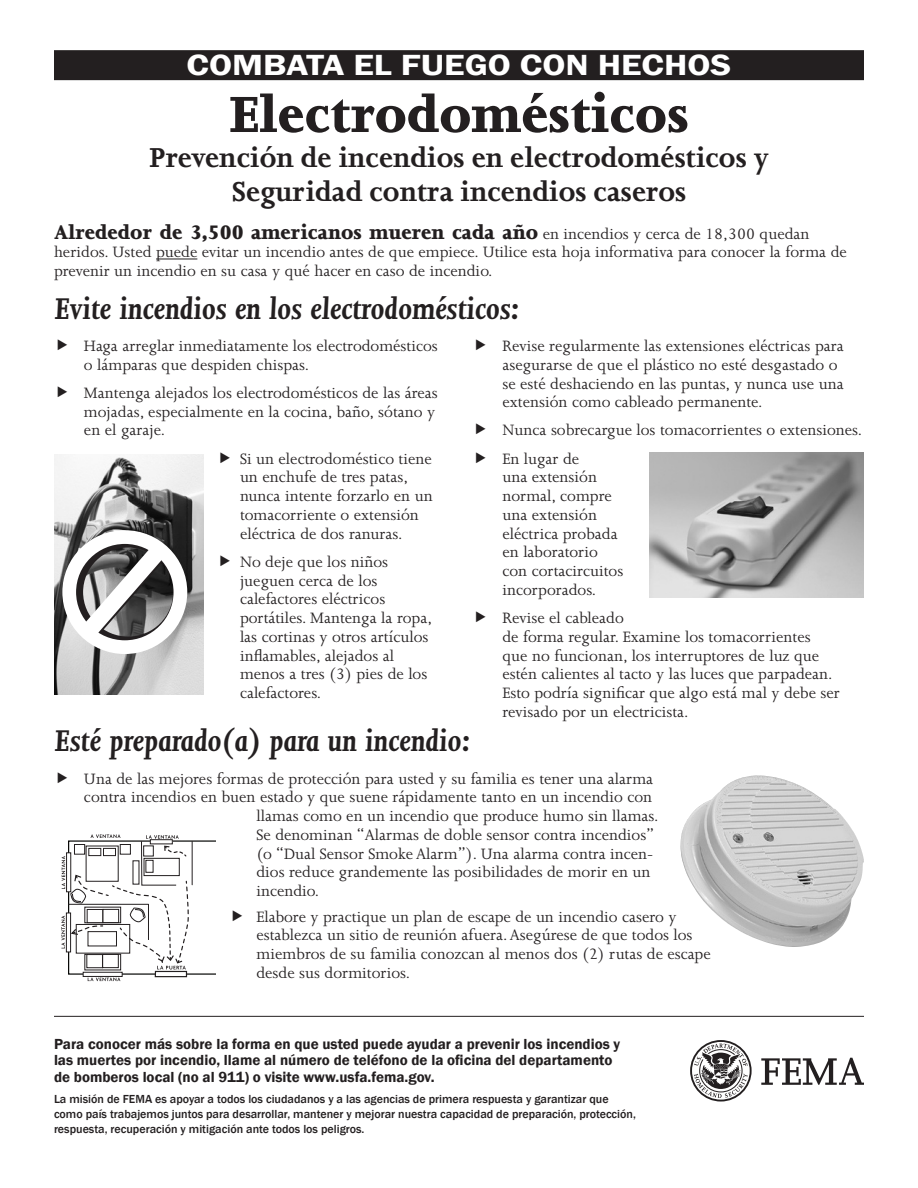
<style>
.page{position:relative;width:918px;height:1188px;background:#fff}
.page>*{position:absolute;margin:0;border:0;box-sizing:border-box;transform-origin:0 0}
.t1{font:800 58.5px "Joanna MT Std";color:#231f20}
.t2{font:italic 700 34.5px "Joanna MT Std";color:#231f20}
.t3{font:700 31.5px/34.5px "Joanna MT Std";color:#231f20;text-align:center}
.t4{font:600 30px "Franklin Gothic";color:#fff;scale:1.2 1}
.t5{font:800 22.5px "Joanna MT Std";color:#231f20}
.t6{font:17.25px/18.8px "Joanna MT Std";color:#231f20}
.t7{font:600 15px/16.5px "Franklin Gothic";color:#231f20}
.t8{font:500 12px/15px "Franklin Gothic";color:#231f20}
.s1{font-weight:400;font-size:17.25px}
</style>
<div class="page">
<div style="left:54px;top:50px;width:810px;height:30px;background:#231f20"></div>
<hr style="left:156px;top:259px;width:41px;height:1px;background:#231f20">
<img style="left:680px;top:776px;width:184px;height:171px">
<img style="left:54px;top:454px;width:149px;height:240px">
<svg style="left:63px;top:526px;width:121px;height:130px"></svg>
<img style="left:650px;top:453px;width:214px;height:144px">
<svg style="left:61px;top:834px;width:155px;height:147px"></svg>
<svg style="left:761px;top:1058px;width:103px;height:27px"></svg>
<svg style="left:690px;top:1040px;width:62px;height:62px"></svg>
<hr style="left:54px;top:1016px;width:810px;height:1px;background:#231f20">
<p class="t4" style="left:186px;top:47px;width:456px">Combata el fuego Con heChos</p>
<p class="t1" style="left:229px;top:83px;width:462px">Electrodomésticos</p>
<p class="t3" style="left:149px;top:140px;width:621px">Prevención de incendios en electrodomésticos y<br>Seguridad contra incendios caseros</p>
<p class="t5" style="left:54px;top:219px;width:757px">Alrededor de 3,500 americanos mueren cada año <span class="s1">en incendios y cerca de 18,300 quedan</span></p>
<p class="t6" style="left:54px;top:243px;width:794px">heridos. Usted puede evitar un incendio antes de que empiece. Utilice esta hoja informativa para conocer la forma de prevenir un incendio en su casa y qué hacer en caso de incendio.</p>
<p class="t2" style="left:54px;top:290px;width:467px">Evite incendios en los electrodomésticos:</p>
<p class="t6" style="left:84px;top:337px;width:355px">Haga arreglar inmediatamente los electrodomésticos o lámparas que despiden chispas.</p>
<p class="t6" style="left:84px;top:384px;width:355px">Mantenga alejados los electrodomésticos de las áreas mojadas, especialmente en la cocina, baño, sótano y en el garaje.</p>
<p class="t6" style="left:240px;top:449px;width:194px">Si un electrodoméstico tiene un enchufe de tres patas, nunca intente forzarlo en un tomacorriente o extensión eléctrica de dos ranuras.</p>
<p class="t6" style="left:240px;top:552px;width:194px">No deje que los niños jueguen cerca de los calefactores eléctricos portátiles. Mantenga la ropa, las cortinas y otros artículos inflamables, alejados al menos a tres (3) pies de los calefactores.</p>
<p class="t6" style="left:503px;top:337px;width:343px">Revise regularmente las extensiones eléctricas para asegurarse de que el plástico no esté desgastado o se esté deshaciendo en las puntas, y nunca use una extensión como cableado permanente.</p>
<p class="t6" style="left:503px;top:416px;width:361px;line-height:28.2px">Nunca sobrecargue los tomacorrientes o extensiones.<br>En lugar de</p>
<p class="t6" style="left:503px;top:468px;width:122px">una extensión normal, compre una extensión eléctrica probada en laboratorio con cortacircuitos incorporados.</p>
<p class="t6" style="left:503px;top:609px;width:339px">Revise el cableado<br>de forma regular. Examine los tomacorrientes que no funcionan, los interruptores de luz que estén calientes al tacto y las luces que parpadean.<br>Esto podría significar que algo está mal y debe ser revisado por un electricista.</p>
<p class="t2" style="left:54px;top:722px;width:418px">Esté preparado(a) para un incendio:</p>
<p class="t6" style="left:84px;top:769px;width:571px">Una de las mejores formas de protección para usted y su familia es tener una alarma</p>
<p class="t6" style="left:84px;top:788px;width:570px">contra incendios en buen estado y que suene rápidamente tanto en un incendio con</p>
<p class="t6" style="left:256px;top:807px;width:404px">llamas como en un incendio que produce humo sin llamas.</p>
<p class="t6" style="left:256px;top:825px;width:400px">Se denominan “Alarmas de doble sensor contra incendios”</p>
<p class="t6" style="left:256px;top:844px;width:398px">(o “Dual Sensor Smoke Alarm”). Una alarma contra incen-</p>
<p class="t6" style="left:256px;top:863px;width:396px">dios reduce grandemente las posibilidades de morir en un</p>
<p class="t6" style="left:256px;top:882px;width:64px">incendio.</p>
<p class="t6" style="left:256px;top:907px;width:456px">Elabore y practique un plan de escape de un incendio casero y establezca un sitio de reunión afuera. Asegúrese de que todos los miembros de su familia conozcan al menos dos (2) rutas de escape desde sus dormitorios.</p>
<p class="t7" style="left:54px;top:1036px;width:568px">Para conocer más sobre la forma en que usted puede ayudar a prevenir los incendios y las muertes por incendio, llame al número de teléfono de la oficina del departamento de bomberos local (no al 911) o visite www.usfa.fema.gov.</p>
<p class="t8" style="left:54px;top:1092px;width:583px">La misión de FEMA es apoyar a todos los ciudadanos y a las agencias de primera respuesta y garantizar que como país trabajemos juntos para desarrollar, mantener y mejorar nuestra capacidad de preparación, protección, respuesta, recuperación y mitigación ante todos los peligros.</p>
</div>
